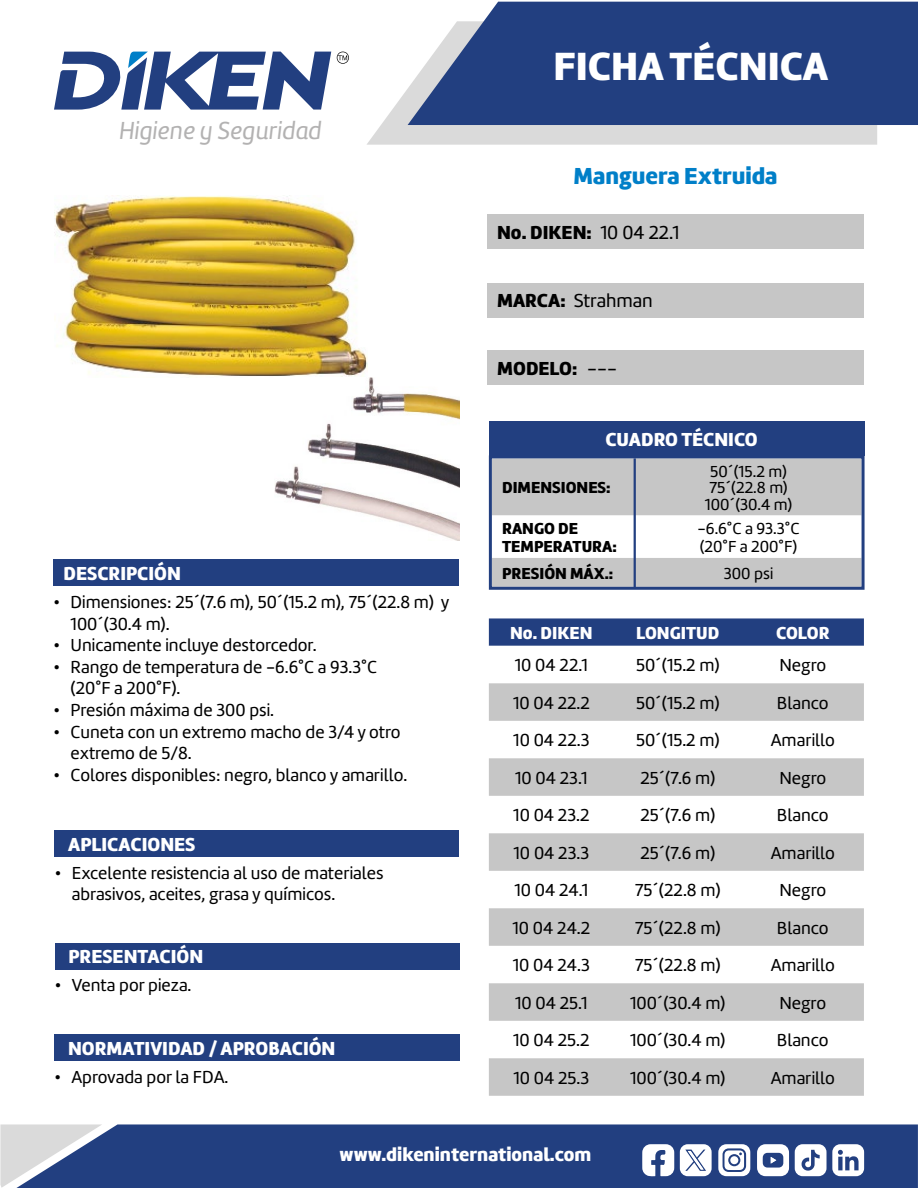
<style>
.page{position:relative;width:918px;height:1188px;background:#fff}
.page>*{position:absolute;margin:0;border:0;box-sizing:border-box;transform-origin:0 0}
.t1{font:40.8px "Amelia Basic Black";color:#fff}
.t2{font:25.5px "Amelia Basic Italic";color:#b3b2b2}
.t3{font:24px "Amelia Basic Black";color:#007fc8}
.t4{font:19.5px "Amelia Basic Black";color:#fff}
.t5{font:19.5px "Amelia Basic Black";color:#000}
.t6{font:19.5px "Amelia Basic";color:#000}
.t7{font:18px/21.6px "Amelia Basic";color:#000}
.t8{font:18px "Amelia Basic Black";color:#fff}
.t9{font:16.5px/16.4px "Amelia Basic";color:#000;text-align:center}
.t10{font:16.5px/17.9px "Amelia Basic Black";color:#000}
.s1{font-family:"Amelia Basic"}
.s2{font-family:"Amelia Basic Black"}
</style>
<div class="page">
<div style="left:102px;top:1124px;width:816px;height:64px;background:#223f80"></div>
<svg style="left:0;top:1124px;width:102px;height:64px;background:#9ea8bf"></svg>
<svg style="left:367px;top:88px;width:510px;height:57px;background:#ddddde"></svg>
<svg style="left:408px;top:2px;width:510px;height:123px;background:#36508b"></svg>
<svg style="left:54px;top:51px;width:277px;height:59px"></svg>
<svg style="left:337px;top:52px;width:12px;height:12px"></svg>
<svg style="left:680px;top:1144px;width:32px;height:32px"></svg>
<svg style="left:642px;top:1144px;width:32px;height:32px"></svg>
<svg style="left:718px;top:1144px;width:32px;height:32px"></svg>
<div style="left:730px;top:1156px;width:8px;height:8px;background:#fff;border-radius:50%"></div>
<svg style="left:757px;top:1144px;width:32px;height:32px"></svg>
<svg style="left:795px;top:1144px;width:69px;height:32px"></svg>
<div style="left:489px;top:422px;width:376px;height:34px;background:#223f80"></div>
<div style="left:487px;top:215px;width:377px;height:34px;background:#c6c6c6"></div>
<div style="left:487px;top:283px;width:377px;height:34px;background:#c6c6c6"></div>
<div style="left:487px;top:351px;width:377px;height:34px;background:#c6c6c6"></div>
<div style="left:54px;top:559px;width:405px;height:27px;background:#223f80"></div>
<div style="left:54px;top:830px;width:405px;height:26px;background:#223f80"></div>
<div style="left:55px;top:943px;width:405px;height:26px;background:#223f80"></div>
<div style="left:55px;top:1034px;width:405px;height:27px;background:#223f80"></div>
<svg style="left:489px;top:618px;width:375px;height:28px;background:#284483"></svg>
<svg style="left:489px;top:683px;width:375px;height:413px;fill:#c6c6c6"></svg>
<div style="left:493px;top:459px;width:368px;height:127px;background:#c6c6c6"></div>
<svg style="left:493px;top:516px;width:368px;height:42px"></svg>
<div style="left:489px;top:455px;width:376px;height:135px;border:3px solid #223f80"></div>
<hr style="left:634px;top:458px;width:2px;height:130px;background:#223f80">
<img style="left:54px;top:195px;width:313px;height:182px">
<img style="left:274px;top:377px;width:186px;height:163px">
<h2 class="t2" style="left:119px;top:116px;width:204px">Higiene y Seguridad</h2>
<p class="t4" style="left:64px;top:562px;width:119px">DESCRIPCIÓN</p>
<p class="t7" style="left:71px;top:591px;width:380px;text-indent:-17px">• Dimensiones: 25´(7.6 m), 50´(15.2 m), 75´(22.8 m) y<br>100´(30.4 m).</p>
<p class="t7" style="left:54px;top:634px;width:265px">• Unicamente incluye destorcedor.</p>
<p class="t7" style="left:71px;top:656px;width:308px;text-indent:-17px">• Rango de temperatura de -6.6°C a 93.3°C (20°F a 200°F).</p>
<p class="t7" style="left:54px;top:699px;width:222px">• Presión máxima de 300 psi.</p>
<p class="t7" style="left:71px;top:721px;width:332px;text-indent:-17px">• Cuneta con un extremo macho de 3/4 y otro extremo de 5/8.</p>
<p class="t7" style="left:54px;top:764px;width:355px">• Colores disponibles: negro, blanco y amarillo.</p>
<p class="t4" style="left:68px;top:832px;width:129px">APLICACIONES</p>
<p class="t7" style="left:72px;top:862px;width:313px;text-indent:-17px">• Excelente resistencia al uso de materiales abrasivos, aceites, grasa y químicos.</p>
<p class="t4" style="left:68px;top:945px;width:136px">PRESENTACIÓN</p>
<p class="t7" style="left:55px;top:975px;width:138px">• Venta por pieza.</p>
<p class="t4" style="left:68px;top:1036px;width:269px">NORMATIVIDAD / APROBACIÓN</p>
<p class="t7" style="left:54px;top:1066px;width:176px">• Aprovada por la FDA.</p>
<h1 class="t1" style="left:553px;top:41px;width:276px">FICHA TÉCNICA</h1>
<h3 class="t3" style="left:574px;top:161px;width:206px">Manguera Extruida</h3>
<p class="t5" style="left:497px;top:221px;width:184px">No. DIKEN: <span class="s1">10 04 22.1</span></p>
<p class="t6" style="left:497px;top:290px;width:157px"><span class="s2">MARCA:</span> Strahman</p>
<p class="t5" style="left:497px;top:357px;width:121px">MODELO: <span class="s1">---</span></p>
<p class="t4" style="left:605px;top:428px;width:154px">CUADRO TÉCNICO</p>
<p class="t10" style="left:502px;top:479px;width:110px">DIMENSIONES:</p>
<p class="t9" style="left:705px;top:463px;width:89px">50´(15.2 m)<br>75´(22.8 m)<br>100´(30.4 m)</p>
<p class="t10" style="left:502px;top:520px;width:116px">RANGO DE<br>TEMPERATURA:</p>
<p class="t9" style="left:698px;top:520px;width:104px;line-height:17.9px;text-align:left">-6.6°C a 93.3°C (20°F a 200°F)</p>
<p class="t10" style="left:502px;top:564px;width:113px">PRESIÓN MÁX.:</p>
<p class="t9" style="left:724px;top:565px;width:51px">300 psi</p>
<p class="t8" style="left:510px;top:622px;width:84px">No. DIKEN</p>
<p class="t8" style="left:636px;top:622px;width:85px">LONGITUD</p>
<p class="t8" style="left:776px;top:622px;width:55px">COLOR</p>
<p class="t7" style="left:515px;top:655px;width:75px">10 04 22.1</p>
<p class="t7" style="left:636px;top:655px;width:85px">50´(15.2 m)</p>
<p class="t7" style="left:780px;top:655px;width:48px">Negro</p>
<p class="t7" style="left:513px;top:692px;width:78px">10 04 22.2</p>
<p class="t7" style="left:636px;top:692px;width:85px">50´(15.2 m)</p>
<p class="t7" style="left:777px;top:692px;width:53px">Blanco</p>
<p class="t7" style="left:513px;top:730px;width:78px">10 04 22.3</p>
<p class="t7" style="left:636px;top:730px;width:85px">50´(15.2 m)</p>
<p class="t7" style="left:771px;top:730px;width:66px">Amarillo</p>
<p class="t7" style="left:515px;top:767px;width:74px">10 04 23.1</p>
<p class="t7" style="left:640px;top:767px;width:76px">25´(7.6 m)</p>
<p class="t7" style="left:780px;top:767px;width:48px">Negro</p>
<p class="t7" style="left:513px;top:805px;width:78px">10 04 23.2</p>
<p class="t7" style="left:640px;top:805px;width:76px">25´(7.6 m)</p>
<p class="t7" style="left:777px;top:805px;width:53px">Blanco</p>
<p class="t7" style="left:514px;top:842px;width:77px">10 04 23.3</p>
<p class="t7" style="left:640px;top:842px;width:76px">25´(7.6 m)</p>
<p class="t7" style="left:771px;top:842px;width:66px">Amarillo</p>
<p class="t7" style="left:514px;top:880px;width:75px">10 04 24.1</p>
<p class="t7" style="left:635px;top:880px;width:87px">75´(22.8 m)</p>
<p class="t7" style="left:779px;top:880px;width:48px">Negro</p>
<p class="t7" style="left:513px;top:917px;width:79px">10 04 24.2</p>
<p class="t7" style="left:635px;top:917px;width:87px">75´(22.8 m)</p>
<p class="t7" style="left:777px;top:917px;width:53px">Blanco</p>
<p class="t7" style="left:513px;top:955px;width:79px">10 04 24.3</p>
<p class="t7" style="left:635px;top:955px;width:87px">75´(22.8 m)</p>
<p class="t7" style="left:771px;top:955px;width:66px">Amarillo</p>
<p class="t7" style="left:515px;top:992px;width:74px">10 04 25.1</p>
<p class="t7" style="left:630px;top:992px;width:97px">100´(30.4 m)</p>
<p class="t7" style="left:779px;top:992px;width:48px">Negro</p>
<p class="t7" style="left:513px;top:1030px;width:78px">10 04 25.2</p>
<p class="t7" style="left:630px;top:1030px;width:97px">100´(30.4 m)</p>
<p class="t7" style="left:777px;top:1030px;width:53px">Blanco</p>
<p class="t7" style="left:513px;top:1067px;width:77px">10 04 25.3</p>
<p class="t7" style="left:630px;top:1067px;width:97px">100´(30.4 m)</p>
<p class="t7" style="left:771px;top:1067px;width:66px">Amarillo</p>
<p class="t4" style="left:340px;top:1143px;width:253px">www.dikeninternational.com</p>
</div>
